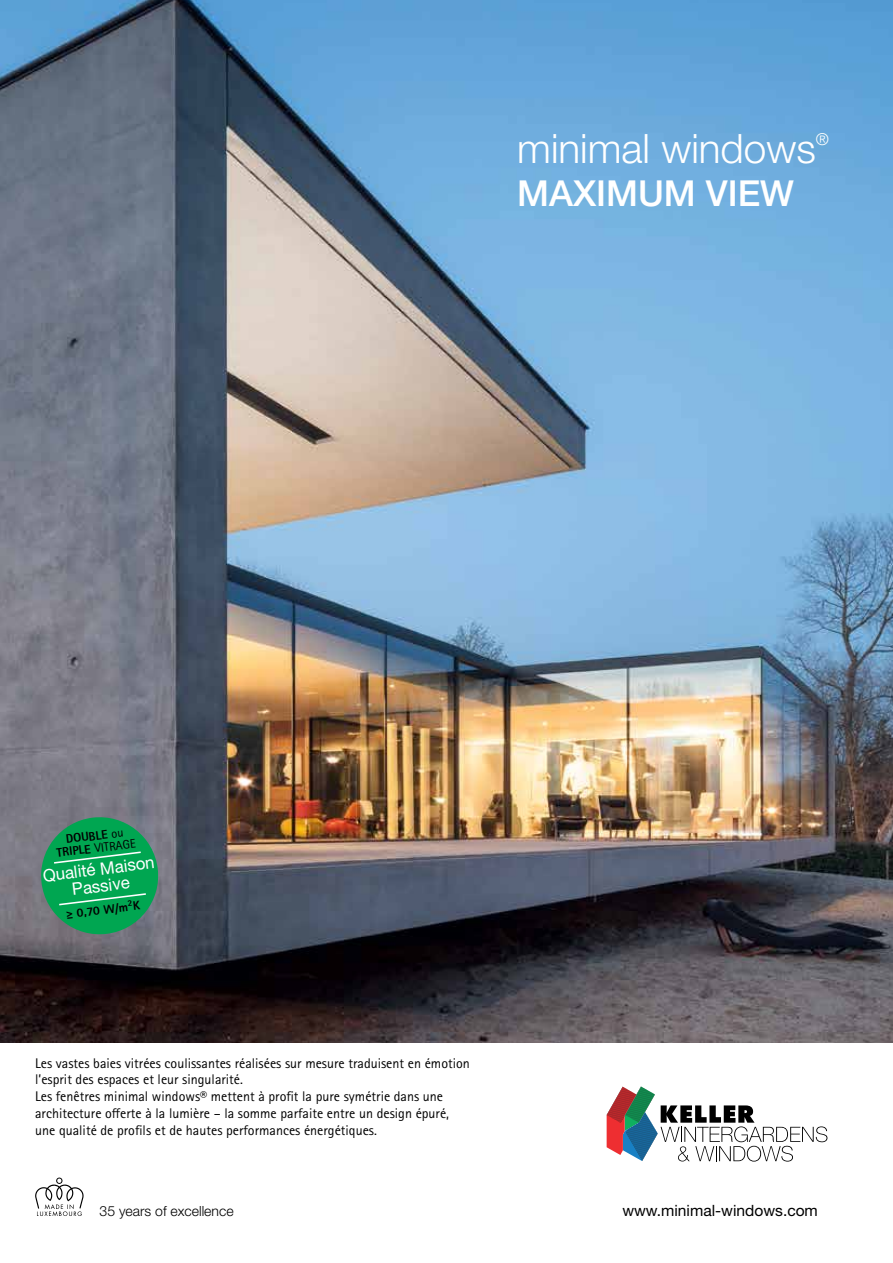
<style>
.page{position:relative;width:893px;height:1263px;background:#fff}
.page>*{position:absolute;margin:0;border:0;box-sizing:border-box;transform-origin:0 0}
.t1{font:300 40.5px "Helvetica Neue LT Std";color:#fff}
.t2{font:500 35.85px "Helvetica Neue LT Std";color:#fff}
.t3{font:17.1px/17.1px "Helvetica Neue LT Std";color:#fff;text-align:center}
.t4{font:300 16.35px "Helvetica Neue LT Std";color:#fff}
.t5{font:15.6px "Helvetica Neue LT Std";color:#000}
.t6{font:13.95px/16.8px "Rotis Sans Serif Pro";color:#000}
.t7{font:300 13.95px "Helvetica Neue LT Std";color:#000}
.t8{font:800 12.45px/12.5px "Rotis Sans Serif Pro";color:#000;text-align:center}
.s1{font-weight:400}
</style>
<div class="page">
<img style="left:0;top:0;width:893px;height:1042px">
<svg style="left:607px;top:1086px;width:220px;height:75px"></svg>
<svg style="left:38px;top:814px;width:124px;height:124px"></svg>
<svg style="left:35px;top:1178px;width:49px;height:38px"></svg>
<h1 class="t1" style="left:517px;top:124px;width:300px">minimal windows</h1>
<p class="t4" style="left:816px;top:129px;width:15px">®</p>
<h2 class="t2" style="left:517px;top:172px;width:278px">MAXIMUM VIEW</h2>
<p class="t8" style="left:54px;top:834px;width:81px;rotate:-7deg">DOUBLE <span class="s1">ou<br></span>TRIPLE <span class="s1">VITRAGE</span></p>
<p class="t3" style="left:42px;top:867px;width:114px;rotate:-7deg">Qualité Maison<br>Passive</p>
<p class="t8" style="left:65px;top:908px;width:76px;rotate:-7deg">≥ 0,70 W/m²K</p>
<p class="t6" style="left:35px;top:1055px;width:436px">Les vastes baies vitrées coulissantes réalisées sur mesure traduisent en émotion l’esprit des espaces et leur singularité.<br>Les fenêtres minimal windows® mettent à profit la pure symétrie dans une architecture offerte à la lumière – la somme parfaite entre un design épuré, une qualité de profils et de hautes performances énergétiques.</p>
<p class="t7" style="left:100px;top:1203px;width:136px">35 years of excellence</p>
<p class="t5" style="left:622px;top:1201px;width:197px">www.minimal-windows.com</p>
</div>
